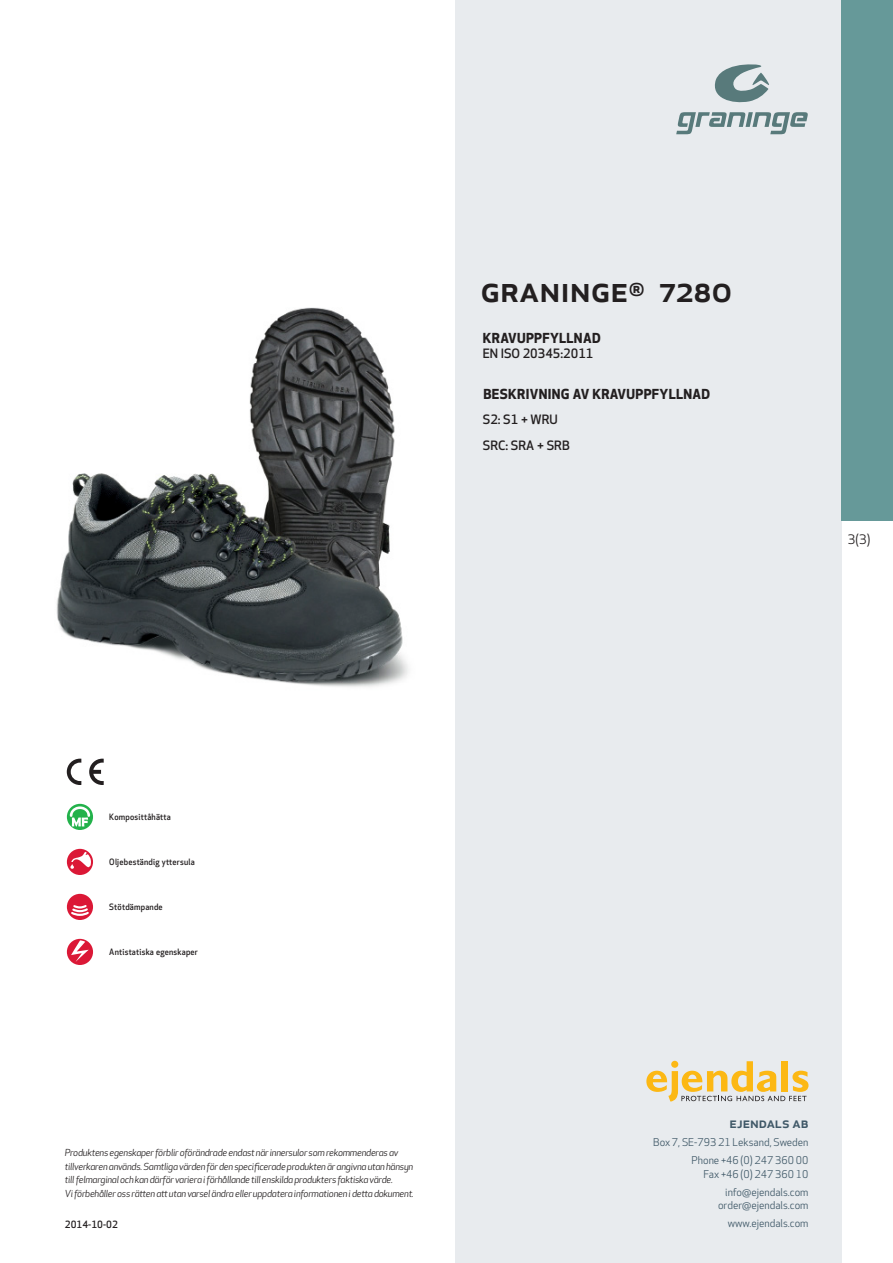
<style>
.page{position:relative;width:893px;height:1263px;background:#fff}
.page>*{position:absolute;margin:0;border:0;box-sizing:border-box;transform-origin:0 0}
.prodname{font:500 36px "Apex New";color:#231f20}
.t1{font:500 15px "Apex New";color:#405968}
.Funktion_body{font:700 13.5px "Apex New";letter-spacing:.025em;color:#231f20}
.t2{font:12.75px "Apex New";color:#231f20}
.Funktion_body-2{font:500 12.6px "Apex New";color:#231f20}
.t3{font:10.5px/18px "Apex New";color:#405968;text-align:right}
.t4{font:500 9.75px "Apex New";color:#231f20}
.t5{font:italic 9.45px/13.5px "Apex New";letter-spacing:-.025em;color:#231f20}
.Artikel{font:500 8.55px "Apex New";letter-spacing:.025em;color:#231f20;scale:.95 1}
</style>
<div class="page">
<div style="left:455px;top:0;width:387px;height:1263px;background:#e8ebee"></div>
<svg style="left:646px;top:1061px;width:162px;height:40px"></svg>
<img style="left:56px;top:308px;width:353px;height:379px">
<div style="left:842px;top:0;width:51px;height:520px;background:#699"></div>
<svg style="left:67px;top:804px;width:26px;height:26px"></svg>
<svg style="left:70px;top:806px;width:20px;height:20px"></svg>
<div style="left:67px;top:849px;width:26px;height:26px;background:#db1836;border-radius:50%"></div>
<svg style="left:70px;top:852px;width:21px;height:17px"></svg>
<div style="left:67px;top:894px;width:26px;height:26px;background:#db1836;border-radius:50%"></div>
<svg style="left:69px;top:905px;width:22px;height:12px"></svg>
<div style="left:67px;top:939px;width:26px;height:26px;background:#db1836;border-radius:50%"></div>
<svg style="left:71px;top:940px;width:18px;height:22px"></svg>
<svg style="left:89px;top:759px;width:15px;height:26px"></svg>
<svg style="left:67px;top:759px;width:14px;height:26px"></svg>
<svg style="left:676px;top:112px;width:132px;height:22px"></svg>
<svg style="left:714px;top:64px;width:55px;height:39px"></svg>
<p class="prodname" style="left:480px;top:265px;width:253px">GRANINGE<sup>®</sup> 7280</p>
<p class="Funktion_body" style="left:483px;top:328px;width:119px">KRAVUPPFYLLNAD</p>
<p class="Funktion_body-2" style="left:483px;top:345px;width:112px">EN ISO 20345:2011</p>
<p class="Funktion_body" style="left:483px;top:384px;width:228px">BESKRIVNING AV KRAVUPPFYLLNAD</p>
<p class="Funktion_body-2" style="left:483px;top:411px;width:76px">S2: S1 + WRU</p>
<p class="Funktion_body-2" style="left:483px;top:437px;width:88px">SRC: SRA + SRB</p>
<h3 class="t2" style="left:848px;top:531px;width:24px">3(3)</h3>
<p class="Artikel" style="left:109px;top:811px;width:66px">Komposittåhätta</p>
<p class="Artikel" style="left:109px;top:856px;width:92px">Oljebeständig yttersula</p>
<p class="Artikel" style="left:109px;top:901px;width:58px">Stötdämpande</p>
<p class="Artikel" style="left:109px;top:946px;width:95px">Antistatiska egenskaper</p>
<p class="t5" style="left:65px;top:1146px;width:350px">Produktens egenskaper förblir oförändrade endast när innersulor som rekommenderas av tillverkaren används. Samtliga värden för den specificerade produkten är angivna utan hänsyn till felmarginal och kan därför variera i förhållande till enskilda produkters faktiska värde.<br>Vi förbehåller oss rätten att utan varsel ändra eller uppdatera informationen i detta dokument.</p>
<p class="t4" style="left:65px;top:1218px;width:54px">2014-10-02</p>
<h2 class="t1" style="left:729px;top:1113px;width:80px">ejendals ab</h2>
<p class="t3" style="left:653px;top:1133px;width:157px">Box 7, SE-793 21 Leksand, Sweden<br>Phone +46 (0) 247 360 00</p>
<p class="t3" style="left:703px;top:1165px;width:107px">Fax +46 (0) 247 360 10 info@ejendals.com</p>
<p class="t3" style="left:718px;top:1196px;width:92px">order@ejendals.com</p>
<p class="t3" style="left:728px;top:1215px;width:82px">www.ejendals.com</p>
</div>
